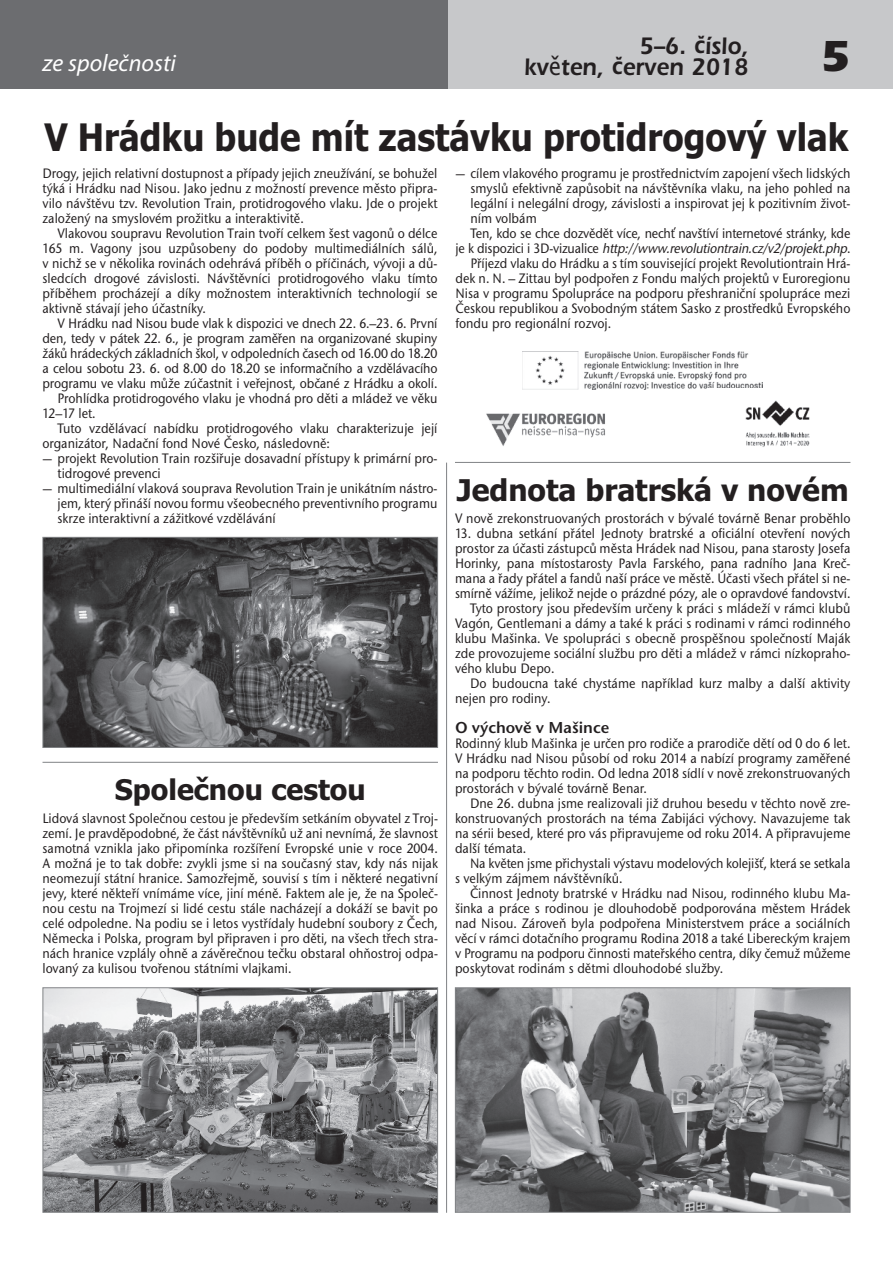
<style>
.page{position:relative;width:893px;height:1263px;background:#fff}
.page>*{position:absolute;margin:0;border:0;box-sizing:border-box;transform-origin:0 0}
.t1{font:700 45px "Itc Eras CE";color:#231f20}
.t2{font:700 37.95px "Tahoma";color:#231f20;scale:.91 1}
.t3{font:700 30px "Tahoma";color:#231f20}
.t4{font:700 28.5px "Tahoma";color:#231f20}
.t5{font:600 24.75px "Itc Eras CE";color:#231f20;scale:.91 1}
.t6{font:italic 24px "Myriad Pro";color:#fff}
.t7{font:16.5px "Stone Sans Itc TCE Semi";color:#231f20}
.t8{font:500 14.25px/15px "Stone Sans Itc TCE";color:#231f20;text-align:justify;scale:.9 1}
.t9{font:italic 500 14.25px "Stone Sans Itc TCE";letter-spacing:-.015em;color:#231f20;scale:.9 1}
.s1{font-family:"Lucida Grande";font-weight:400}
.s2{font-style:normal}
</style>
<div class="page">
<div style="left:0;top:0;width:893px;height:89px;background:#6c6d70"></div>
<div style="left:448px;top:0;width:445px;height:89px;background:#c7c8ca"></div>
<img style="left:457px;top:989px;width:391px;height:222px">
<div style="left:455px;top:987px;width:395px;height:226px;border:1px solid #808285"></div>
<img style="left:45px;top:539px;width:391px;height:207px">
<div style="left:43px;top:537px;width:395px;height:211px;border:1px solid #808285"></div>
<img style="left:45px;top:989px;width:391px;height:222px">
<div style="left:43px;top:987px;width:395px;height:226px;border:1px solid #808285"></div>
<hr style="left:43px;top:762px;width:395px;height:1px;background:#808285">
<hr style="left:455px;top:462px;width:395px;height:1px;background:#808285">
<img style="left:522px;top:351px;width:241px;height:39px">
<img style="left:486px;top:413px;width:119px;height:33px">
<div style="left:707px;top:388px;width:129px;height:61px;background:#fff"></div>
<img style="left:745px;top:400px;width:65px;height:47px">
<hr style="left:446px;top:463px;width:1px;height:750px;background:#808285">
<h3 class="t5" style="left:639px;top:37px;width:121px">5–6. ãíslo,</h3>
<h3 class="t6" style="left:43px;top:54px;width:135px">ze společnosti</h3>
<h3 class="t5" style="left:524px;top:58px;width:248px">kv<span class="s1">ě</span>ten, ãerven 2018</h3>
<h1 class="t1" style="left:820px;top:40px;width:32px">5</h1>
<h2 class="t2" style="left:45px;top:116px;width:885px">V Hrádku bude mít zastávku protidrogový vlak</h2>
<p class="t8" style="left:43px;top:165px;width:440px">Drogy, jejich relativní dostupnost a případy jejich zneužívání, se bohužel týká i Hrádku nad Nisou. Jako jednu z možností prevence město připra&shy;vilo návštěvu tzv. Revolution Train, protidrogového vlaku. Jde o projekt založený na smyslovém prožitku a interaktivitě.</p>
<p class="t8" style="left:43px;top:225px;width:440px;text-indent:15px">Vlakovou soupravu Revolution Train tvoří celkem šest vagonů o délce 165 m. Vagony jsou uzpůsobeny do podoby multimediálních sálů, v nichž se v několika rovinách odehrává příběh o příčinách, vývoji a dů&shy;sledcích drogové závislosti. Návštěvníci protidrogového vlaku tímto příběhem procházejí a díky možnostem interaktivních technologií se aktivně stávají jeho účastníky.</p>
<p class="t8" style="left:58px;top:315px;width:424px">V Hrádku nad Nisou bude vlak k dispozici ve dnech 22. 6.–23. 6. První</p>
<p class="t8" style="left:43px;top:330px;width:440px">den, tedy v pátek 22. 6., je program zaměřen na organizované skupiny</p>
<p class="t8" style="left:43px;top:345px;width:440px">žáků hrádeckých základních škol, v odpoledních časech od 16.00 do 18.20</p>
<p class="t8" style="left:43px;top:360px;width:440px">a celou sobotu 23. 6. od 8.00 do 18.20 se informačního a vzdělávacího</p>
<p class="t8" style="left:43px;top:375px;width:440px">programu ve vlaku může zúčastnit i veřejnost, občané z Hrádku a okolí.</p>
<p class="t8" style="left:58px;top:390px;width:424px">Prohlídka protidrogového vlaku je vhodná pro děti a mládež ve věku</p>
<p class="t8" style="left:43px;top:405px;width:61px">12–17 let.</p>
<p class="t8" style="left:58px;top:420px;width:424px">Tuto vzdělávací nabídku protidrogového vlaku charakterizuje její</p>
<p class="t8" style="left:43px;top:435px;width:321px">organizátor, Nadační fond Nové Česko, následovně:</p>
<p class="t8" style="left:58px;top:450px;width:424px;text-indent:-15px">— projekt Revolution Train rozšiřuje dosavadní přístupy k primární pro&shy;tidrogové prevenci</p>
<p class="t8" style="left:58px;top:480px;width:424px;text-indent:-15px">— multimediální vlaková souprava Revolution Train je unikátním nástro&shy;jem, který přináší novou formu všeobecného preventivního programu skrze interaktivní a zážitkové vzdělávání</p>
<h3 class="t4" style="left:115px;top:773px;width:252px">Společnou cestou</h3>
<p class="t8" style="left:43px;top:810px;width:441px">Lidová slavnost Společnou cestou je především setkáním obyvatel z Troj&shy;zemí. Je pravděpodobné, že část návštěvníků už ani nevnímá, že slavnost samotná vznikla jako připomínka rozšíření Evropské unie v roce 2004.<br>A možná je to tak dobře: zvykli jsme si na současný stav, kdy nás nijak neomezují státní hranice. Samozřejmě, souvisí s tím i některé negativní jevy, které někteří vnímáme více, jiní méně. Faktem ale je, že na Společ&shy;nou cestu na Trojmezí si lidé cestu stále nacházejí a dokáží se bavit po celé odpoledne. Na podiu se i letos vystřídaly hudební soubory z Čech, Německa i Polska, program byl připraven i pro děti, na všech třech stra&shy;nách hranice vzplály ohně a závěrečnou tečku obstaral ohňostroj odpa&shy;lovaný za kulisou tvořenou státními vlajkami.</p>
<p class="t8" style="left:455px;top:165px;width:440px">— cílem vlakového programu je prostřednictvím zapojení všech lidských</p>
<p class="t8" style="left:470px;top:180px;width:424px">smyslů efektivně zapůsobit na návštěvníka vlaku, na jeho pohled na</p>
<p class="t8" style="left:470px;top:195px;width:424px">legální i nelegální drogy, závislosti a inspirovat jej k pozitivním život-</p>
<p class="t8" style="left:470px;top:210px;width:75px">ním volbám</p>
<p class="t8" style="left:470px;top:225px;width:424px">Ten, kdo se chce dozvědět více, nechť navštíví internetové stránky, kde</p>
<p class="t9" style="left:455px;top:239px;width:440px"><span class="s2">je k dispozici i 3D-vizualice</span> http://www.revolutiontrain.cz/v2/projekt.php<span class="s2">.</span></p>
<p class="t8" style="left:470px;top:255px;width:424px">Příjezd vlaku do Hrádku a s tím související projekt Revolutiontrain Hrá-</p>
<p class="t8" style="left:455px;top:270px;width:440px">dek n. N. – Zittau byl podpořen z Fondu malých projektů v Euroregionu</p>
<p class="t8" style="left:455px;top:285px;width:440px">Nisa v programu Spolupráce na podporu přeshraniční spolupráce mezi</p>
<p class="t8" style="left:455px;top:300px;width:440px">Českou republikou a Svobodným státem Sasko z prostředků Evropského</p>
<p class="t8" style="left:455px;top:315px;width:175px">fondu pro regionální rozvoj.</p>
<h3 class="t3" style="left:457px;top:473px;width:393px">Jednota bratrská v novém</h3>
<p class="t8" style="left:455px;top:510px;width:441px">V nově zrekonstruovaných prostorách v bývalé továrně Benar proběhlo</p>
<p class="t8" style="left:455px;top:525px;width:441px">13. dubna setkání přátel Jednoty bratrské a oficiální otevření nových</p>
<p class="t8" style="left:455px;top:540px;width:441px">prostor za účasti zástupců města Hrádek nad Nisou, pana starosty Josefa</p>
<p class="t8" style="left:455px;top:555px;width:441px">Horinky, pana místostarosty Pavla Farského, pana radního Jana Kreč-</p>
<p class="t8" style="left:455px;top:570px;width:441px">mana a řady přátel a fandů naší práce ve městě. Účasti všech přátel si ne-</p>
<p class="t8" style="left:455px;top:585px;width:441px">smírně vážíme, jelikož nejde o prázdné pózy, ale o opravdové fandovství.</p>
<p class="t8" style="left:470px;top:600px;width:424px">Tyto prostory jsou především určeny k práci s mládeží v rámci klubů</p>
<p class="t8" style="left:455px;top:615px;width:441px">Vagón, Gentlemani a dámy a také k práci s rodinami v rámci rodinného</p>
<p class="t8" style="left:455px;top:630px;width:441px">klubu Mašinka. Ve spolupráci s obecně prospěšnou společností Maják</p>
<p class="t8" style="left:455px;top:645px;width:441px">zde provozujeme sociální službu pro děti a mládež v rámci nízkopraho-</p>
<p class="t8" style="left:455px;top:660px;width:112px">vého klubu Depo.</p>
<p class="t8" style="left:470px;top:675px;width:424px">Do budoucna také chystáme například kurz malby a další aktivity</p>
<p class="t8" style="left:455px;top:690px;width:108px">nejen pro rodiny.</p>
<p class="t7" style="left:455px;top:717px;width:156px">O výchově v Mašince</p>
<p class="t8" style="left:455px;top:735px;width:441px">Rodinný klub Mašinka je určen pro rodiče a prarodiče dětí od 0 do 6 let.<br>V Hrádku nad Nisou působí od roku 2014 a nabízí programy zaměřené na podporu těchto rodin. Od ledna 2018 sídlí v nově zrekonstruovaných prostorách v bývalé továrně Benar.</p>
<p class="t8" style="left:455px;top:795px;width:441px;text-indent:15px">Dne 26. dubna jsme realizovali již druhou besedu v těchto nově zre&shy;konstruovaných prostorách na téma Zabijáci výchovy. Navazujeme tak na sérii besed, které pro vás připravujeme od roku 2014. A připravujeme další témata.</p>
<p class="t8" style="left:455px;top:855px;width:441px;text-indent:15px">Na květen jsme přichystali výstavu modelových kolejišť, která se setkala s velkým zájmem návštěvníků.</p>
<p class="t8" style="left:455px;top:885px;width:441px;text-indent:15px">Činnost Jednoty bratrské v Hrádku nad Nisou, rodinného klubu Ma&shy;šinka a práce s rodinou je dlouhodobě podporována městem Hrádek nad Nisou. Zároveň byla podpořena Ministerstvem práce a sociálních věcí v rámci dotačního programu Rodina 2018 a také Libereckým krajem v Programu na podporu činnosti mateřského centra, díky čemuž můžeme poskytovat rodinám s dětmi dlouhodobé služby.</p>
</div>
